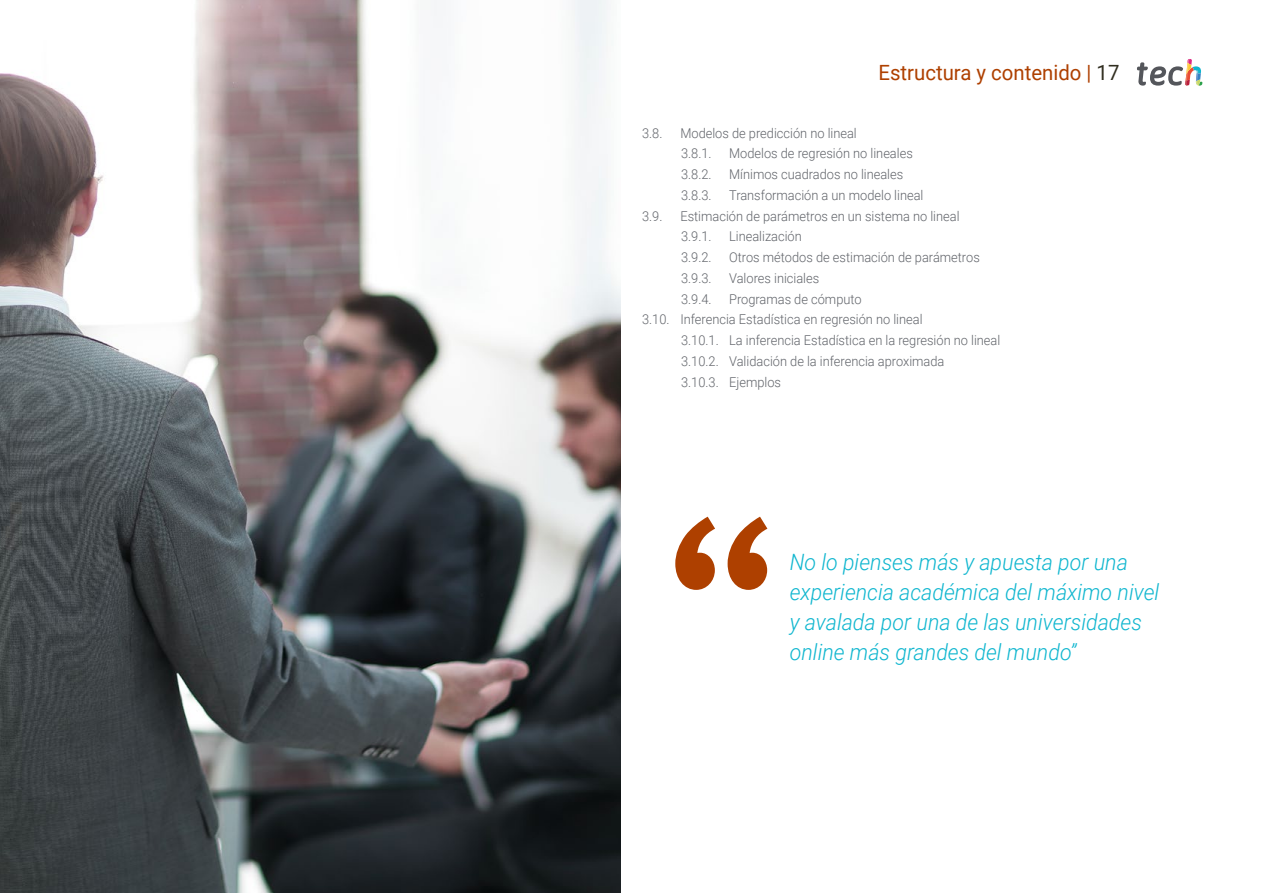
<style>
.page{position:relative;width:1263px;height:893px;background:#fff}
.page>*{position:absolute;margin:0;border:0;box-sizing:border-box;transform-origin:0 0}
.t1{font:italic 300 22.5px/30px "Roboto";color:#0fb6cf;scale:.95 1}
.t2{font:21px "Roboto";color:#ae4000}
.t3{font:300 13.5px/20.7px "Roboto";color:#61646a;scale:.95 1}
.s1{color:#312e20}
</style>
<div class="page">
<img style="left:0;top:0;width:621px;height:893px">
<svg style="left:1137px;top:59px;width:65px;height:27px"></svg>
<svg style="left:675px;top:517px;width:92px;height:73px"></svg>
<h2 class="t2" style="left:878px;top:57px;width:242px">Estructura y contenido | <span class="s1">17</span></h2>
<p class="t3" style="left:642px;top:122px;width:23px">3.8.</p>
<p class="t3" style="left:680px;top:122px;width:187px">Modelos de predicción no lineal<br>3.8.1.</p>
<p class="t3" style="left:729px;top:143px;width:195px">Modelos de regresión no lineales</p>
<p class="t3" style="left:681px;top:164px;width:34px">3.8.2.</p>
<p class="t3" style="left:729px;top:164px;width:185px">Mínimos cuadrados no lineales</p>
<p class="t3" style="left:681px;top:184px;width:34px">3.8.3.</p>
<p class="t3" style="left:729px;top:184px;width:206px">Transformación a un modelo lineal</p>
<p class="t3" style="left:642px;top:205px;width:23px">3.9.</p>
<p class="t3" style="left:680px;top:205px;width:295px">Estimación de parámetros en un sistema no lineal<br>3.9.1.</p>
<p class="t3" style="left:729px;top:226px;width:78px">Linealización</p>
<p class="t3" style="left:681px;top:247px;width:34px">3.9.2.</p>
<p class="t3" style="left:729px;top:247px;width:265px">Otros métodos de estimación de parámetros</p>
<p class="t3" style="left:681px;top:267px;width:34px">3.9.3.</p>
<p class="t3" style="left:729px;top:267px;width:96px">Valores iniciales</p>
<p class="t3" style="left:681px;top:288px;width:34px">3.9.4.</p>
<p class="t3" style="left:729px;top:288px;width:141px">Programas de cómputo</p>
<p class="t3" style="left:642px;top:309px;width:297px">3.10. Inferencia Estadística en regresión no lineal</p>
<p class="t3" style="left:681px;top:330px;width:337px">3.10.1. La inferencia Estadística en la regresión no lineal</p>
<p class="t3" style="left:681px;top:350px;width:279px">3.10.2. Validación de la inferencia aproximada</p>
<p class="t3" style="left:681px;top:371px;width:107px">3.10.3. Ejemplos</p>
<h1 class="t1" style="left:790px;top:546px;width:390px">No lo pienses más y apuesta por una experiencia académica del máximo nivel y avalada por una de las universidades online más grandes del mundo”</h1>
</div>
